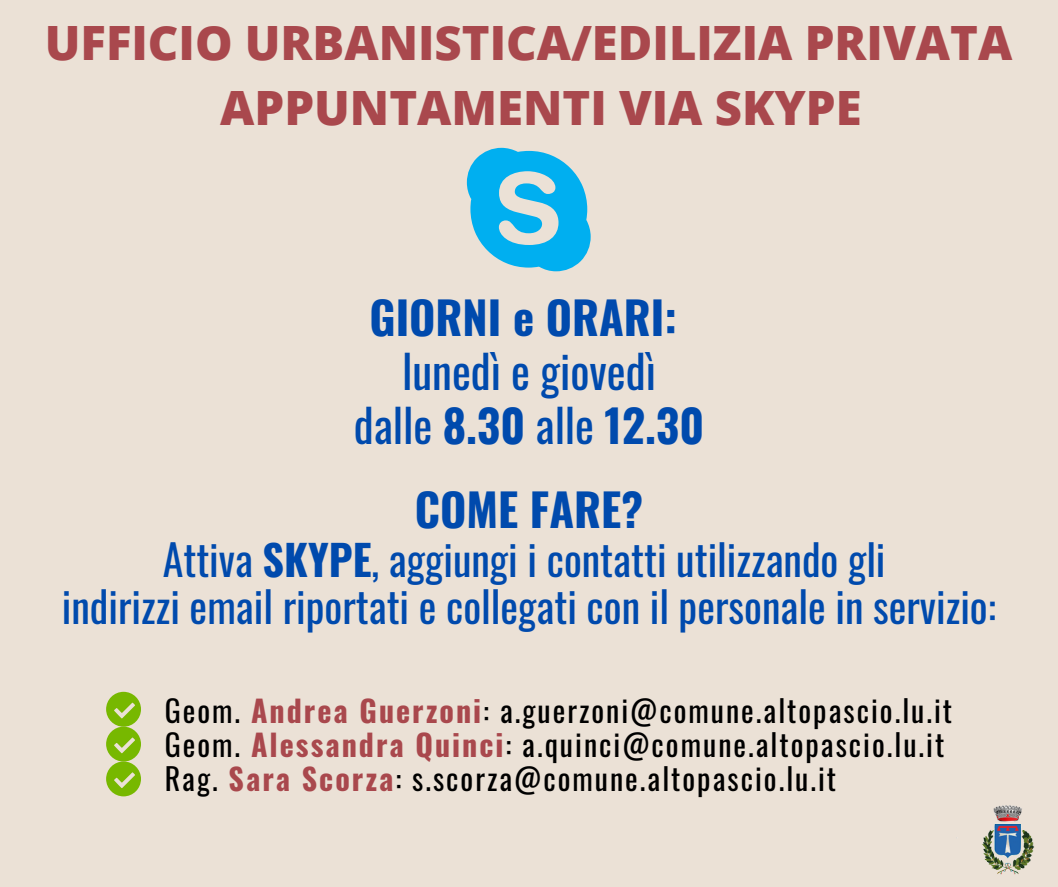
<style>
.page{position:relative;width:1058px;height:887px;background:#fff}
.page>*{position:absolute;margin:0;border:0;box-sizing:border-box;transform-origin:0 0}
.t1{font:800 47.25px/65.2px "Open Sans";color:#a9484d;text-align:center}
.t2{font:45px/54px "Oswald";color:#004aad;text-align:center}
.t3{font:700 45px "Oswald";color:#004aad}
.t4{font:42px/47.2px "Oswald";color:#004aad;text-align:center}
.t5{font:30px/33.8px "Oswald";letter-spacing:.065em;color:#000}
.s1{font-weight:700}
.s2{font-weight:700;color:#a9484d}
</style>
<div class="page">
<div style="left:0;top:0;width:1058px;height:886px;background:#ebe1d6"></div>
<svg style="left:467px;top:148px;width:123px;height:123px"></svg>
<svg style="left:106px;top:691px;width:35px;height:105px"></svg>
<img style="left:982px;top:805px;width:52px;height:70px">
<h1 class="t1" style="left:45px;top:9px;width:969px">UFFICIO URBANISTICA/EDILIZIA PRIVATA<br>APPUNTAMENTI VIA SKYPE</h1>
<h2 class="t3" style="left:369px;top:282px;width:309px">GIORNI e ORARI:</h2>
<h2 class="t2" style="left:354px;top:343px;width:352px">lunedì e giovedì<br>dalle <span class="s1">8.30</span> alle <span class="s1">12.30</span></h2>
<h2 class="t3" style="left:415px;top:474px;width:230px">COME FARE?</h2>
<h3 class="t4" style="left:62px;top:534px;width:935px">Attiva <span class="s1">SKYPE</span>, aggiungi i contatti utilizzando gli<br>indirizzi email riportati e collegati con il personale in servizio:</h3>
<p class="t5" style="left:165px;top:692px;width:789px">Geom. <span class="s2">Andrea Guerzoni</span>: a.guerzoni@comune.altopascio.lu.it<br>Geom. <span class="s2">Alessandra Quinci</span>: a.quinci@comune.altopascio.lu.it<br>Rag. <span class="s2">Sara Scorza</span>: s.scorza@comune.altopascio.lu.it</p>
</div>
